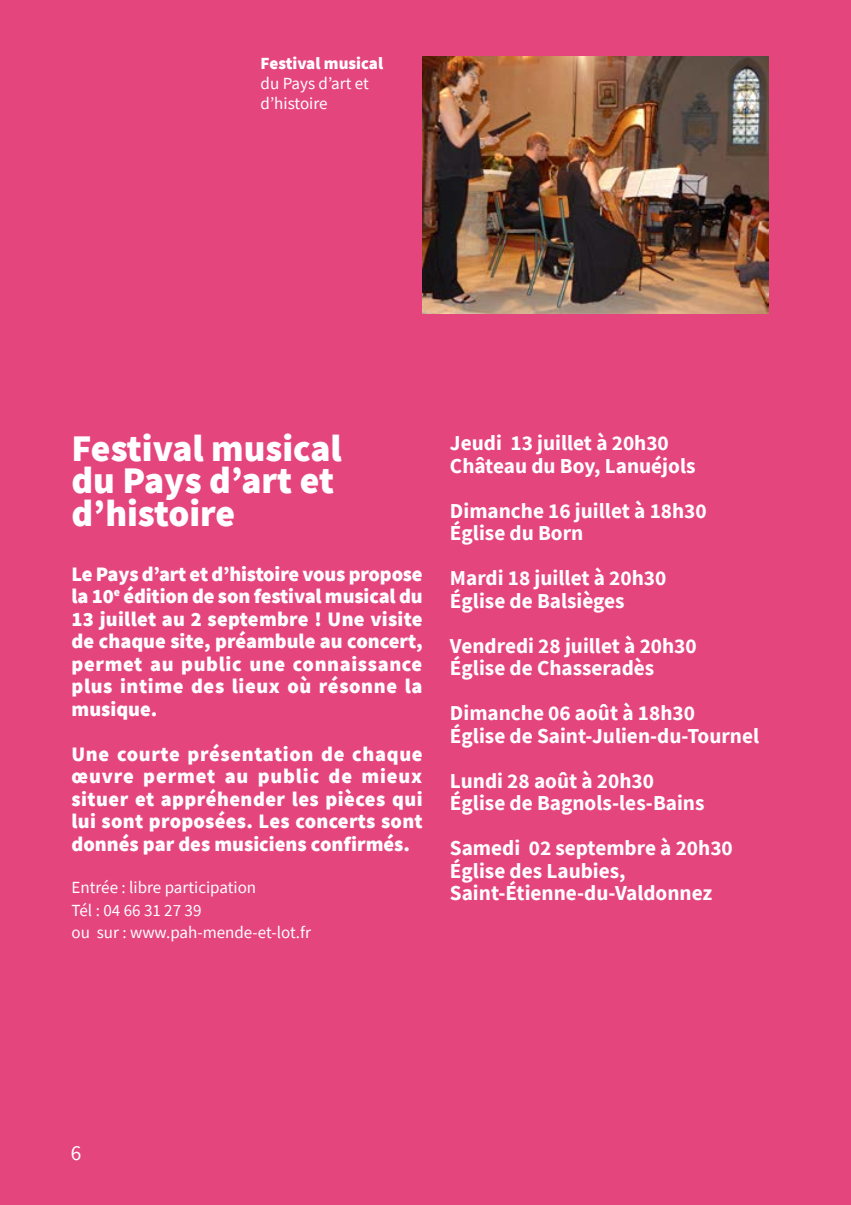
<style>
.page{position:relative;width:851px;height:1205px;background:#fff}
.page>*{position:absolute;margin:0;border:0;box-sizing:border-box;transform-origin:0 0}
.t1{font:900 37.5px/32.5px "Source Sans Pro";color:#fff}
.t2{font:700 21.25px/22.5px "Source Sans Pro";color:#fff}
.t3{font:21.25px "Source Sans Pro";color:#fff}
.t4{font:900 20.5px/22.5px "Source Sans Pro";letter-spacing:.015em;color:#fff;text-align:justify}
.t5{font:17px/22.5px "Source Sans Pro";color:#fff}
.t6{font:900 17px "Source Sans Pro";color:#fff}
</style>
<div class="page">
<div style="left:0;top:0;width:850px;height:1205px;background:#e5457d"></div>
<img style="left:422px;top:57px;width:346px;height:256px">
<p class="t6" style="left:260px;top:52px;width:124px">Festival musical</p>
<p class="t5" style="left:260px;top:74px;width:110px;line-height:20px">du Pays d’art et d’histoire</p>
<h1 class="t1" style="left:72px;top:431px;width:272px">Festival musical du Pays d’art et d’histoire</h1>
<p class="t4" style="left:72px;top:562px;width:352px">Le Pays d’art et d’histoire vous propose la 10<sup>e</sup> édition de son festival musical du 13 juillet au 2 septembre ! Une visite de chaque site, préambule au concert, permet au public une connaissance plus intime des lieux où résonne la musique.</p>
<p class="t4" style="left:72px;top:742px;width:352px">Une courte présentation de chaque œuvre permet au public de mieux situer et appréhender les pièces qui lui sont proposées. Les concerts sont donnés par des musiciens confirmés.</p>
<p class="t5" style="left:72px;top:876px;width:241px">Entrée : libre participation<br>Tél : 04 66 31 27 39<br>ou sur : www.pah-mende-et-lot.fr</p>
<p class="t2" style="left:450px;top:431px;width:247px">Jeudi 13 juillet à 20h30<br>Château du Boy, Lanuéjols</p>
<p class="t2" style="left:450px;top:499px;width:258px">Dimanche 16 juillet à 18h30<br>Église du Born</p>
<p class="t2" style="left:450px;top:567px;width:218px">Mardi 18 juillet à 20h30<br>Église de Balsièges</p>
<p class="t2" style="left:450px;top:634px;width:248px">Vendredi 28 juillet à 20h30<br>Église de Chasseradès</p>
<p class="t2" style="left:450px;top:702px;width:310px">Dimanche 06 août à 18h30<br>Église de Saint-Julien-du-Tournel</p>
<p class="t2" style="left:450px;top:769px;width:256px">Lundi 28 août à 20h30<br>Église de Bagnols-les-Bains</p>
<p class="t2" style="left:450px;top:837px;width:284px">Samedi 02 septembre à 20h30<br>Église des Laubies,<br>Saint-Étienne-du-Valdonnez</p>
<p class="t3" style="left:71px;top:1139px;width:12px">6</p>
</div>
